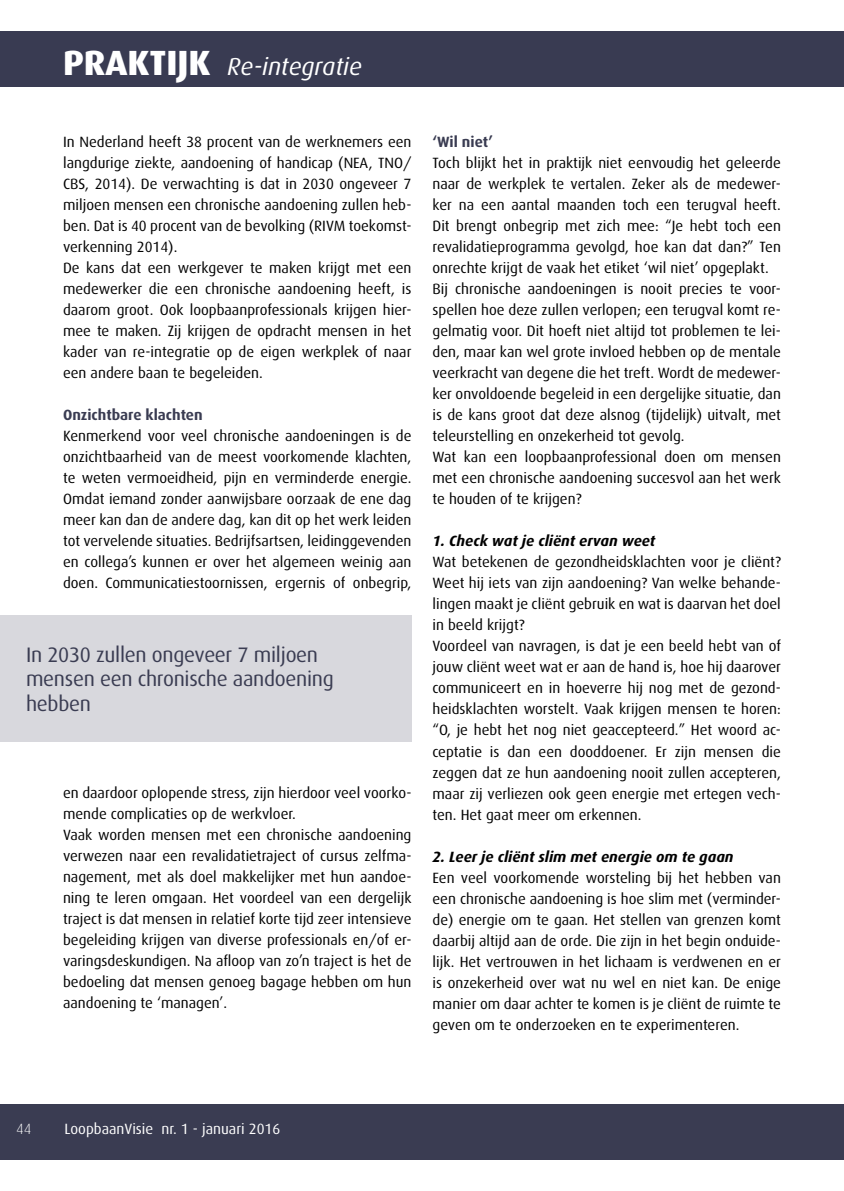
<style>
.page{position:relative;width:844px;height:1191px;background:#fff}
.page>*{position:absolute;margin:0;border:0;box-sizing:border-box;transform-origin:0 0}
.t1{font:italic 24.5px "Dax";color:#fff}
.t2{font:21px/24.5px "Dax";letter-spacing:-.015em;color:#3a3c52}
.t3{font:14.88px/21px "Dax";color:#000}
.t4{font:italic 700 14.88px "Dax";color:#000}
.t5{font:14.88px "Dax";color:#fff}
.t6{font:700 14.88px "Dax";color:#3a3c52}
.t7{font:300 14.88px "Dax";color:#fff}
.s1{font-weight:800;font-style:normal;font-size:35px}
</style>
<div class="page">
<div style="left:0;top:1104px;width:843px;height:56px;background:#3a3c52"></div>
<div style="left:0;top:31px;width:843px;height:56px;background:#393b52"></div>
<div style="left:0;top:615px;width:411px;height:126px;background:#d8d8dd"></div>
<h1 class="t1" style="left:63px;top:53px;width:300px"><span class="s1">PRAKTIJK</span> Re-integratie</h1>
<p class="t3" style="left:63px;top:132px;width:350px">In Nederland heeft 38 procent van de werknemers een langdurige ziekte, aandoening of handicap (NEA, TNO/ CBS, 2014). De verwachting is dat in 2030 ongeveer 7 miljoen mensen een chronische aandoening zullen heb&shy;ben. Dat is 40 procent van de bevolking (RIVM toekomst&shy;verkenning 2014).<br>De kans dat een werkgever te maken krijgt met een medewerker die een chronische aandoening heeft, is daarom groot. Ook loopbaanprofessionals krijgen hier&shy;mee te maken. Zij krijgen de opdracht mensen in het kader van re-integratie op de eigen werkplek of naar een andere baan te begeleiden.</p>
<p class="t6" style="left:63px;top:407px;width:141px">Onzichtbare klachten</p>
<p class="t3" style="left:63px;top:426px;width:350px;text-align:justify">Kenmerkend voor veel chronische aandoeningen is de onzichtbaarheid van de meest voorkomende klachten, te weten vermoeidheid, pijn en verminderde energie.<br>Omdat iemand zonder aanwijsbare oorzaak de ene dag meer kan dan de andere dag, kan dit op het werk leiden tot vervelende situaties. Bedrijfsartsen, leidinggevenden en collega’s kunnen er over het algemeen weinig aan doen. Communicatiestoornissen, ergernis of onbegrip,</p>
<h2 class="t2" style="left:26px;top:642px;width:309px">In 2030 zullen ongeveer 7 miljoen mensen een chronische aandoening hebben</h2>
<p class="t3" style="left:63px;top:783px;width:350px">en daardoor oplopende stress, zijn hierdoor veel voorko&shy;mende complicaties op de werkvloer.<br>Vaak worden mensen met een chronische aandoening verwezen naar een revalidatietraject of cursus zelfma&shy;nagement, met als doel makkelijker met hun aandoe&shy;ning te leren omgaan. Het voordeel van een dergelijk traject is dat mensen in relatief korte tijd zeer intensieve begeleiding krijgen van diverse professionals en/of er&shy;varingsdeskundigen. Na afloop van zo’n traject is het de bedoeling dat mensen genoeg bagage hebben om hun aandoening te ‘managen’.</p>
<p class="t6" style="left:432px;top:134px;width:62px">‘Wil niet’</p>
<p class="t3" style="left:432px;top:153px;width:350px">Toch blijkt het in praktijk niet eenvoudig het geleerde naar de werkplek te vertalen. Zeker als de medewer&shy;ker na een aantal maanden toch een terugval heeft.<br>Dit brengt onbegrip met zich mee: “Je hebt toch een revalidatieprogramma gevolgd, hoe kan dat dan?” Ten onrechte krijgt de vaak het etiket ‘wil niet’ opgeplakt.<br>Bij chronische aandoeningen is nooit precies te voor&shy;spellen hoe deze zullen verlopen; een terugval komt re&shy;gelmatig voor. Dit hoeft niet altijd tot problemen te lei&shy;den, maar kan wel grote invloed hebben op de mentale veerkracht van degene die het treft. Wordt de medewer&shy;ker onvoldoende begeleid in een dergelijke situatie, dan is de kans groot dat deze alsnog (tijdelijk) uitvalt, met teleurstelling en onzekerheid tot gevolg.<br>Wat kan een loopbaanprofessional doen om mensen met een chronische aandoening succesvol aan het werk te houden of te krijgen?</p>
<p class="t4" style="left:432px;top:533px;width:224px">1. Check wat je cliënt ervan weet</p>
<p class="t3" style="left:432px;top:552px;width:350px">Wat betekenen de gezondheidsklachten voor je cliënt?<br>Weet hij iets van zijn aandoening? Van welke behande&shy;lingen maakt je cliënt gebruik en wat is daarvan het doel in beeld krijgt?<br>Voordeel van navragen, is dat je een beeld hebt van of jouw cliënt weet wat er aan de hand is, hoe hij daarover communiceert en in hoeverre hij nog met de gezond&shy;heidsklachten worstelt. Vaak krijgen mensen te horen: “O, je hebt het nog niet geaccepteerd.” Het woord ac&shy;ceptatie is dan een dooddoener. Er zijn mensen die zeggen dat ze hun aandoening nooit zullen accepteren, maar zij verliezen ook geen energie met ertegen vech&shy;ten. Het gaat meer om erkennen.</p>
<p class="t4" style="left:432px;top:848px;width:302px">2. Leer je cliënt slim met energie om te gaan</p>
<p class="t3" style="left:432px;top:867px;width:350px;text-align:justify">Een veel voorkomende worsteling bij het hebben van een chronische aandoening is hoe slim met (verminder&shy;de) energie om te gaan. Het stellen van grenzen komt daarbij altijd aan de orde. Die zijn in het begin onduide&shy;lijk. Het vertrouwen in het lichaam is verdwenen en er is onzekerheid over wat nu wel en niet kan. De enige manier om daar achter te komen is je cliënt de ruimte te geven om te onderzoeken en te experimenteren.</p>
<p class="t7" style="left:16px;top:1121px;width:17px">44</p>
<p class="t5" style="left:64px;top:1121px;width:217px">LoopbaanVisie nr. 1 - januari 2016</p>
</div>
